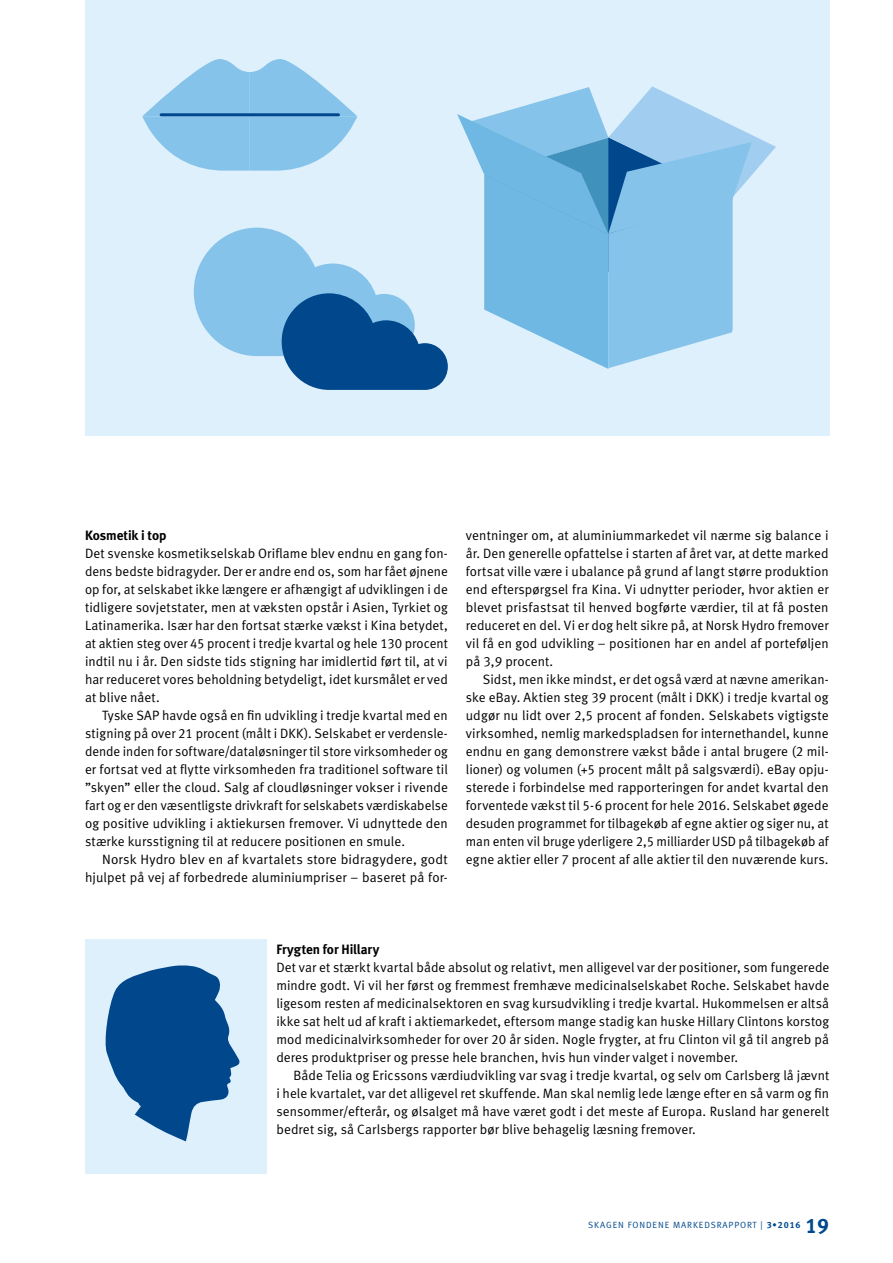
<style>
.page{position:relative;width:893px;height:1263px;background:#fff}
.page>*{position:absolute;margin:0;border:0;box-sizing:border-box;transform-origin:0 0}
.t1{font:21px "Meta Bold LF";color:#00498d}
.t2{font:13.5px/18px "Meta Normal LF";letter-spacing:.005em;color:#000;text-align:justify}
.t3{font:13.5px "Meta Bold LF";letter-spacing:-.005em;color:#000}
.t4{font:9px "Meta Normal LF";letter-spacing:.1em;color:#00498d}
.s1{font-style:inherit}
.s2{font-family:"Meta Bold LF"}
</style>
<div class="page">
<div style="left:85px;top:0;width:744px;height:436px;background:#def0fb"></div>
<svg style="left:457px;top:86px;width:319px;height:283px"></svg>
<svg style="left:142px;top:59px;width:215px;height:112px"></svg>
<div style="left:85px;top:939px;width:181px;height:235px;background:#def0fb"></div>
<svg style="left:194px;top:228px;width:254px;height:162px"></svg>
<hr style="left:161px;top:113px;width:177px;height:3px;background:#00478c">
<svg style="left:105px;top:965px;width:135px;height:176px"></svg>
<p class="t3" style="left:85px;top:527px;width:83px">Kosmetik i top</p>
<p class="t2" style="left:85px;top:544px;width:364px">Det svenske kosmetikselskab Oriflame blev endnu en gang fon&shy;dens bedste bidragyder. Der er andre end os, som har fået øjnene op for, at selskabet ikke længere er afhængigt af udviklingen i de tidligere sovjetstater, men at væksten opstår i Asien, Tyrkiet og Latinamerika. Især har den fortsat stærke vækst i Kina betydet, at aktien steg over 45 procent i tredje kvartal og hele 130 procent indtil nu i år. Den sidste tids stigning har imidlertid ført til, at vi har reduceret vores beholdning betydeligt, idet kursmålet er ved at blive nået.</p>
<p class="t2" style="left:85px;top:706px;width:364px;text-indent:17px">Tyske SAP havde også en fin udvikling i tredje kvartal med en stigning på over 21 procent (målt i DKK). Selskabet er verdensle&shy;dende inden for software/dataløsninger til store virksomheder og er fortsat ved at flytte virksomheden fra traditionel software til ”skyen” eller the cloud. Salg af cloudløsninger vokser i rivende fart og er den væsentligste drivkraft for selskabets værdiskabelse og positive udvikling i aktiekursen fremover. Vi udnyttede den stærke kursstigning til at reducere positionen en smule.</p>
<p class="t2" style="left:85px;top:850px;width:364px;text-align:right">Norsk Hydro blev en af kvartalets store bidragydere, godt hjulpet på vej af forbedrede aluminiumpriser – baseret på for-</p>
<p class="t2" style="left:466px;top:526px;width:364px">ventninger om, at aluminiummarkedet vil nærme sig balance i år. Den generelle opfattelse i starten af året var, at dette marked fortsat ville være i ubalance på grund af langt større produktion end efterspørgsel fra Kina. Vi udnytter perioder, hvor aktien er blevet prisfastsat til henved bogførte værdier, til at få posten reduceret en del. Vi er dog helt sikre på, at Norsk Hydro fremover vil få en god udvikling – positionen har en andel af porteføljen på 3,9 procent.</p>
<p class="t2" style="left:466px;top:670px;width:364px;text-indent:17px">Sidst, men ikke mindst, er det også værd at nævne amerikan&shy;ske eBay. Aktien steg 39 procent (målt i DKK) i tredje kvartal og udgør nu lidt over 2,5 procent af fonden. Selskabets vigtigste virksomhed, nemlig markedspladsen for internethandel, kunne endnu en gang demonstrere vækst både i antal brugere (2 mil&shy;lioner) og volumen (+5 procent målt på salgsværdi). eBay opju&shy;sterede i forbindelse med rapporteringen for andet kvartal den forventede vækst til 5-6 procent for hele 2016. Selskabet øgede desuden programmet for tilbagekøb af egne aktier og siger nu, at man enten vil bruge yderligere 2,5 milliarder USD på tilbagekøb af egne aktier eller 7 procent af alle aktier til den nuværende kurs.</p>
<p class="t3" style="left:276px;top:941px;width:104px">Frygten for Hillary</p>
<p class="t2" style="left:276px;top:958px;width:554px">Det var et stærkt kvartal både absolut og relativt, men alligevel var der positioner, som fungerede mindre godt. Vi vil her først og fremmest fremhæve medicinalselskabet Roche. Selskabet havde ligesom resten af medicinalsektoren en svag kursudvikling i tredje kvartal. Hukommelsen er altså ikke sat helt ud af kraft i aktiemarkedet, eftersom mange stadig kan huske Hillary Clintons korstog mod medicinalvirksomheder for over 20 år siden. Nogle frygter, at fru Clinton vil gå til angreb på deres produktpriser og presse hele branchen, hvis hun vinder valget i november.</p>
<p class="t2" style="left:276px;top:1066px;width:554px;text-indent:17px">Både Telia og Ericssons værdiudvikling var svag i tredje kvartal, og selv om Carlsberg lå jævnt i hele kvartalet, var det alligevel ret skuffende. Man skal nemlig lede længe efter en så varm og fin sensommer/efterår, og ølsalget må have været godt i det meste af Europa. Rusland har generelt bedret sig, så Carlsbergs rapporter bør blive behagelig læsning fremover.</p>
<p class="t4" style="left:588px;top:1220px;width:214px"><span class="s1">SKAGEN F</span>ONDENE <span class="s1">MAR</span>KEDSRAPPORT <span class="s1">|</span> <span class="s2">3•2016</span></p>
<h1 class="t1" style="left:805px;top:1212px;width:25px">19</h1>
</div>
